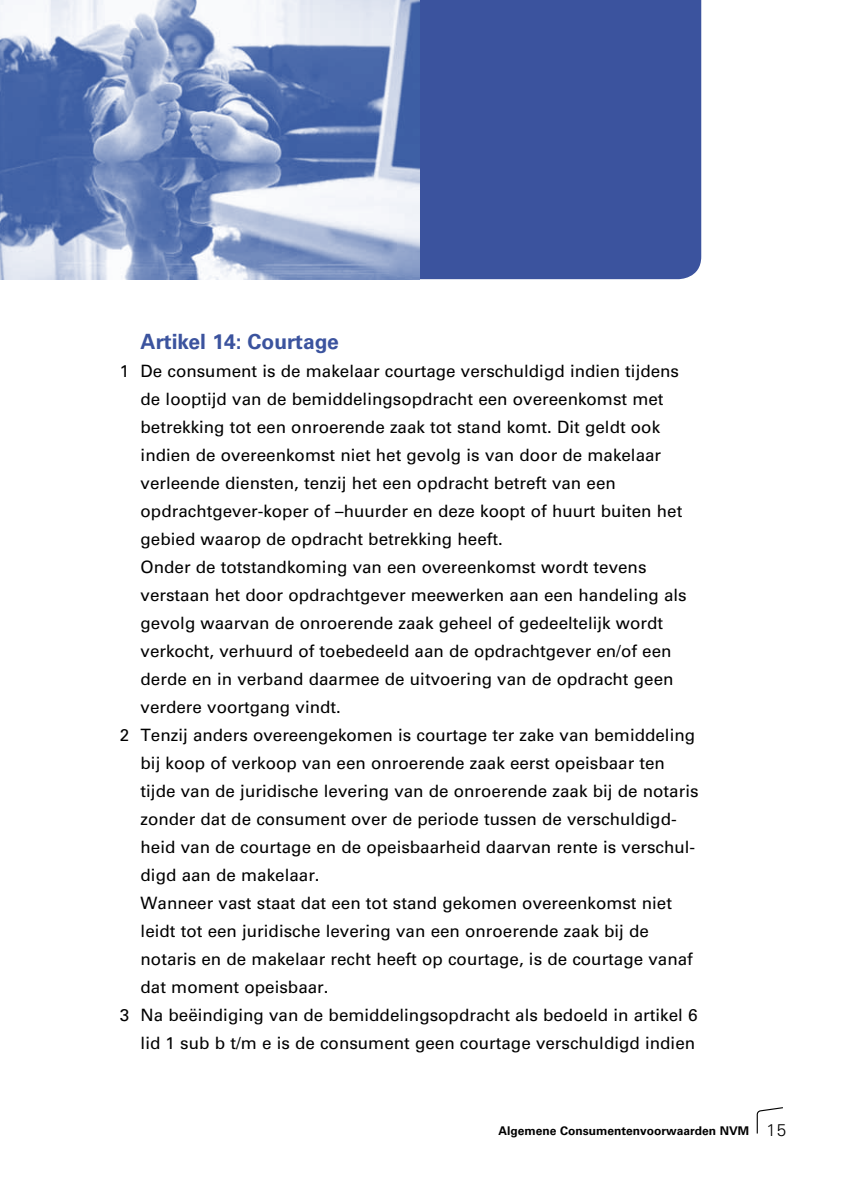
<style>
.page{position:relative;width:842px;height:1191px;background:#fff}
.page>*{position:absolute;margin:0;border:0;box-sizing:border-box;transform-origin:0 0}
.t1{font:700 21px "Univers";color:#3b539e}
.t2{font:17px "Univers";color:#000}
.t3{font:700 12px "Univers";color:#000}
.s1{font-weight:300;font-size:17px}
</style>
<div class="page">
<svg style="left:756px;top:1107px;width:27px;height:26px"></svg>
<div style="left:420px;top:0;width:281px;height:279px;background:#3b539e"></div>
<img style="left:0;top:0;width:420px;height:279px">
<p class="t1" style="left:141px;top:329px;width:200px">Artikel 14: Courtage</p>
<p class="t2" style="left:120px;top:361px;width:561px">1 De consument is de makelaar courtage verschuldigd indien tijdens</p>
<p class="t2" style="left:141px;top:389px;width:524px">de looptijd van de bemiddelingsopdracht een overeenkomst met</p>
<p class="t2" style="left:141px;top:417px;width:521px">betrekking tot een onroerende zaak tot stand komt. Dit geldt ook</p>
<p class="t2" style="left:141px;top:445px;width:522px">indien de overeenkomst niet het gevolg is van door de makelaar</p>
<p class="t2" style="left:141px;top:473px;width:477px">verleende diensten, tenzij het een opdracht betreft van een</p>
<p class="t2" style="left:141px;top:501px;width:543px">opdrachtgever-koper of –huurder en deze koopt of huurt buiten het</p>
<p class="t2" style="left:141px;top:529px;width:364px">gebied waarop de opdracht betrekking heeft.</p>
<p class="t2" style="left:141px;top:557px;width:507px">Onder de totstandkoming van een overeenkomst wordt tevens</p>
<p class="t2" style="left:141px;top:585px;width:548px">verstaan het door opdrachtgever meewerken aan een handeling als</p>
<p class="t2" style="left:141px;top:613px;width:524px">gevolg waarvan de onroerende zaak geheel of gedeeltelijk wordt</p>
<p class="t2" style="left:141px;top:641px;width:532px">verkocht, verhuurd of toebedeeld aan de opdrachtgever en/of een</p>
<p class="t2" style="left:141px;top:669px;width:534px">derde en in verband daarmee de uitvoering van de opdracht geen</p>
<p class="t2" style="left:141px;top:697px;width:202px">verdere voortgang vindt.</p>
<p class="t2" style="left:120px;top:725px;width:577px">2 Tenzij anders overeengekomen is courtage ter zake van bemiddeling</p>
<p class="t2" style="left:141px;top:753px;width:526px">bij koop of verkoop van een onroerende zaak eerst opeisbaar ten</p>
<p class="t2" style="left:141px;top:781px;width:559px">tijde van de juridische levering van de onroerende zaak bij de notaris</p>
<p class="t2" style="left:141px;top:809px;width:538px">zonder dat de consument over de periode tussen de verschuldigd-</p>
<p class="t2" style="left:141px;top:837px;width:556px">heid van de courtage en de opeisbaarheid daarvan rente is verschul-</p>
<p class="t2" style="left:141px;top:865px;width:181px">digd aan de makelaar.</p>
<p class="t2" style="left:141px;top:893px;width:533px">Wanneer vast staat dat een tot stand gekomen overeenkomst niet</p>
<p class="t2" style="left:141px;top:921px;width:510px">leidt tot een juridische levering van een onroerende zaak bij de</p>
<p class="t2" style="left:141px;top:949px;width:554px">notaris en de makelaar recht heeft op courtage, is de courtage vanaf</p>
<p class="t2" style="left:141px;top:977px;width:189px">dat moment opeisbaar.</p>
<p class="t2" style="left:120px;top:1005px;width:579px">3 Na beëindiging van de bemiddelingsopdracht als bedoeld in artikel 6</p>
<p class="t2" style="left:141px;top:1033px;width:556px">lid 1 sub b t/m e is de consument geen courtage verschuldigd indien</p>
<p class="t3" style="left:498px;top:1123px;width:289px">Algemene Consumentenvoorwaarden NVM <span class="s1">15</span></p>
</div>
